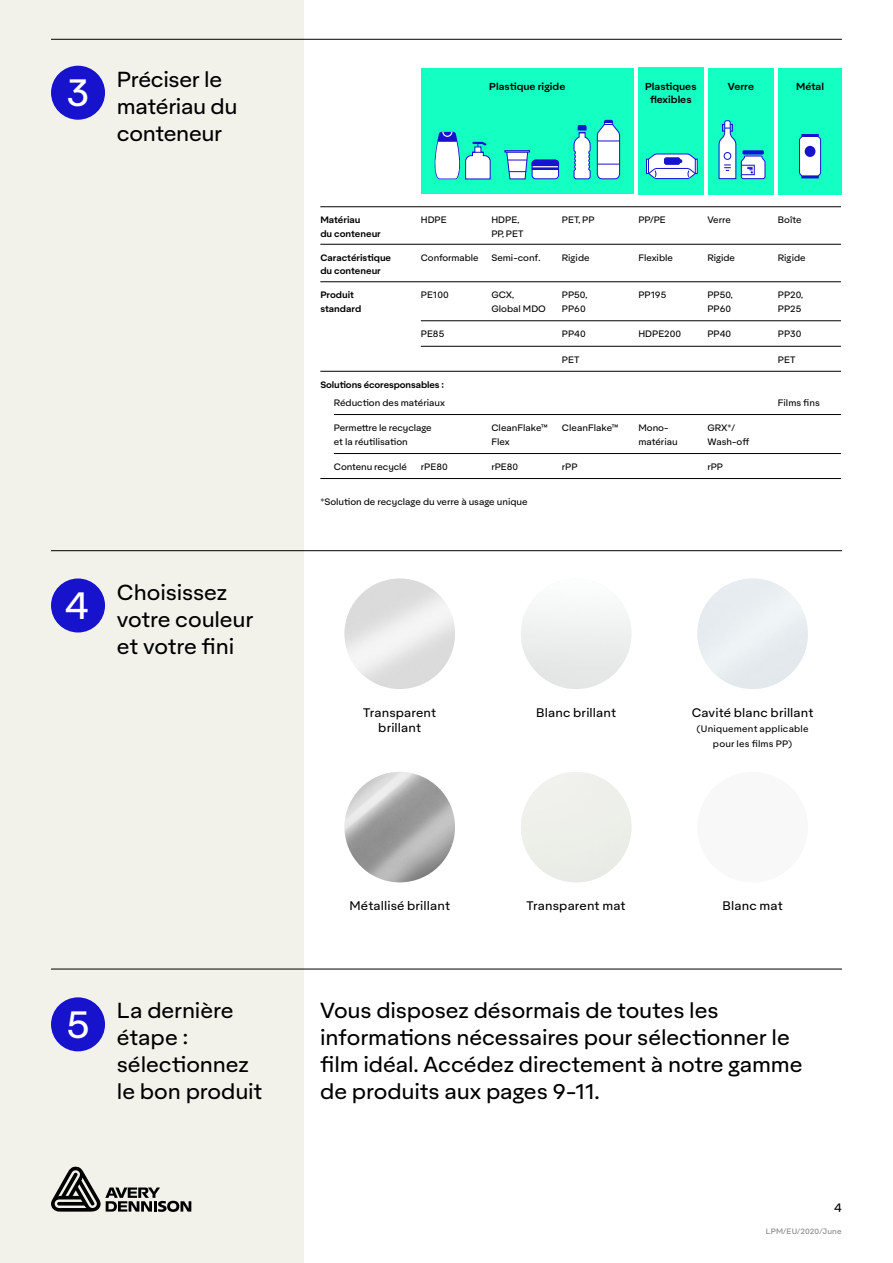
<style>
.page{position:relative;width:893px;height:1263px;background:#fff}
.page>*{position:absolute;margin:0;border:0;box-sizing:border-box;transform-origin:0 0}
.t1{font:37.5px "Aktifo A";color:#fff}
.t2{font:21px/27px "Aktifo A";letter-spacing:-.005em;color:#000}
.t3{font:12px/15px "Aktifo A";letter-spacing:.01em;color:#000;text-align:center}
.t4{font:600 9.75px "Aktifo A";color:#000}
.t5{font:9px "Aktifo A";color:#000}
.t6{font:600 9px "Aktifo A";letter-spacing:-.005em;color:#000}
.t7{font:9px/15px "Aktifo A";letter-spacing:.025em;color:#000;text-align:center}
.t8{font:7.5px "Aktifo A";letter-spacing:.02em;color:#808285}
</style>
<div class="page">
<div style="left:0;top:0;width:303px;height:1263px;background:#f2f2eb"></div>
<svg style="left:51px;top:1166px;width:140px;height:46px"></svg>
<hr style="left:51px;top:39px;width:791px;height:1px;background:#000">
<hr style="left:320px;top:206px;width:521px;height:1px;background:#000">
<hr style="left:320px;top:244px;width:521px;height:1px;background:#000">
<hr style="left:320px;top:281px;width:521px;height:1px;background:#000">
<hr style="left:421px;top:320px;width:420px;height:1px;background:#000">
<hr style="left:421px;top:346px;width:420px;height:1px;background:#000">
<hr style="left:320px;top:371px;width:521px;height:1px;background:#000">
<hr style="left:334px;top:414px;width:507px;height:1px;background:#000">
<hr style="left:334px;top:453px;width:507px;height:1px;background:#000">
<hr style="left:320px;top:478px;width:521px;height:1px;background:#000">
<hr style="left:51px;top:550px;width:791px;height:1px;background:#000">
<hr style="left:51px;top:969px;width:791px;height:1px;background:#000">
<img style="left:344px;top:578px;width:111px;height:111px;border-radius:55px">
<div style="left:697px;top:772px;width:111px;height:110px;background:#f8f8f8;border-radius:50%"></div>
<img style="left:344px;top:772px;width:111px;height:110px;border-radius:55px">
<div style="left:421px;top:95px;width:213px;height:99px;background:#14ffc2"></div>
<div style="left:638px;top:95px;width:66px;height:99px;background:#14ffc2"></div>
<div style="left:778px;top:95px;width:64px;height:99px;background:#14ffc2"></div>
<svg style="left:646px;top:153px;width:51px;height:27px"></svg>
<div style="left:708px;top:95px;width:66px;height:99px;background:#14ffc2"></div>
<svg style="left:718px;top:120px;width:48px;height:59px"></svg>
<svg style="left:573px;top:119px;width:47px;height:61px"></svg>
<svg style="left:434px;top:131px;width:57px;height:49px"></svg>
<div style="left:505px;top:150px;width:25px;height:2px;border:1px solid #1712cc"></div>
<svg style="left:505px;top:151px;width:55px;height:29px"></svg>
<hr style="left:801px;top:134px;width:18px;height:3px;background:#1712cc">
<svg style="left:799px;top:135px;width:22px;height:43px"></svg>
<div style="left:421px;top:68px;width:213px;height:29px;background:#14ffc2"></div>
<div style="left:708px;top:68px;width:66px;height:29px;background:#14ffc2"></div>
<div style="left:778px;top:68px;width:64px;height:29px;background:#14ffc2"></div>
<div style="left:638px;top:68px;width:66px;height:47px;background:#14ffc2"></div>
<div style="left:51px;top:66px;width:54px;height:54px;background:#1712cc;border-radius:50%"></div>
<div style="left:51px;top:578px;width:54px;height:54px;background:#1712cc;border-radius:50%"></div>
<div style="left:51px;top:997px;width:54px;height:54px;background:#1712cc;border-radius:50%"></div>
<h1 class="t1" style="left:66px;top:69px;width:25px">3</h1>
<h2 class="t2" style="left:117px;top:65px;width:122px">Préciser le matériau du conteneur</h2>
<h1 class="t1" style="left:65px;top:582px;width:26px">4</h1>
<h2 class="t2" style="left:117px;top:578px;width:138px">Choisissez votre couleur et votre fini</h2>
<p class="t4" style="left:489px;top:80px;width:78px">Plastique rigide</p>
<p class="t4" style="left:645px;top:80px;width:53px">Plastiques</p>
<p class="t4" style="left:728px;top:80px;width:28px">Verre</p>
<p class="t4" style="left:796px;top:80px;width:29px">Métal</p>
<p class="t4" style="left:650px;top:93px;width:43px">flexibles</p>
<p class="t6" style="left:320px;top:214px;width:42px">Matériau</p>
<p class="t5" style="left:421px;top:214px;width:27px">HDPE</p>
<p class="t5" style="left:491px;top:214px;width:30px">HDPE,</p>
<p class="t5" style="left:562px;top:214px;width:34px">PET, PP</p>
<p class="t5" style="left:638px;top:214px;width:29px">PP/PE</p>
<p class="t5" style="left:707px;top:214px;width:25px">Verre</p>
<p class="t5" style="left:778px;top:214px;width:25px">Boîte</p>
<p class="t6" style="left:320px;top:228px;width:62px">du conteneur</p>
<p class="t5" style="left:491px;top:228px;width:34px">PP, PET</p>
<p class="t6" style="left:320px;top:252px;width:72px">Caractéristique</p>
<p class="t5" style="left:421px;top:252px;width:59px">Conformable</p>
<p class="t5" style="left:491px;top:252px;width:51px">Semi-conf.</p>
<p class="t5" style="left:562px;top:252px;width:29px">Rigide</p>
<p class="t5" style="left:638px;top:252px;width:36px">Flexible</p>
<p class="t5" style="left:707px;top:252px;width:29px">Rigide</p>
<p class="t5" style="left:778px;top:252px;width:29px">Rigide</p>
<p class="t6" style="left:320px;top:265px;width:62px">du conteneur</p>
<p class="t6" style="left:320px;top:289px;width:35px">Produit</p>
<p class="t5" style="left:421px;top:289px;width:30px">PE100</p>
<p class="t5" style="left:491px;top:289px;width:24px">GCX,</p>
<p class="t5" style="left:562px;top:289px;width:27px">PP50,</p>
<p class="t5" style="left:638px;top:289px;width:29px">PP195</p>
<p class="t5" style="left:707px;top:289px;width:27px">PP50,</p>
<p class="t5" style="left:778px;top:289px;width:27px">PP20,</p>
<p class="t6" style="left:320px;top:303px;width:42px">standard</p>
<p class="t5" style="left:491px;top:303px;width:56px">Global MDO</p>
<p class="t5" style="left:562px;top:303px;width:25px">PP60</p>
<p class="t5" style="left:707px;top:303px;width:25px">PP60</p>
<p class="t5" style="left:778px;top:303px;width:25px">PP25</p>
<p class="t5" style="left:421px;top:328px;width:25px">PE85</p>
<p class="t5" style="left:562px;top:328px;width:25px">PP40</p>
<p class="t5" style="left:638px;top:328px;width:44px">HDPE200</p>
<p class="t5" style="left:707px;top:328px;width:25px">PP40</p>
<p class="t5" style="left:778px;top:328px;width:25px">PP30</p>
<p class="t5" style="left:562px;top:354px;width:19px">PET</p>
<p class="t5" style="left:778px;top:354px;width:19px">PET</p>
<p class="t6" style="left:320px;top:379px;width:125px">Solutions écoresponsables :</p>
<p class="t5" style="left:334px;top:397px;width:113px">Réduction des matériaux</p>
<p class="t5" style="left:778px;top:397px;width:43px">Films fins</p>
<p class="t5" style="left:334px;top:422px;width:99px">Permettre le recyclage</p>
<p class="t5" style="left:491px;top:422px;width:58px">CleanFlake™</p>
<p class="t5" style="left:562px;top:422px;width:58px">CleanFlake™</p>
<p class="t5" style="left:638px;top:422px;width:32px">Mono-</p>
<p class="t5" style="left:707px;top:422px;width:29px">GRX*/</p>
<p class="t5" style="left:334px;top:436px;width:76px">et la réutilisation</p>
<p class="t5" style="left:491px;top:436px;width:20px">Flex</p>
<p class="t5" style="left:638px;top:436px;width:41px">matériau</p>
<p class="t5" style="left:707px;top:436px;width:43px">Wash-off</p>
<p class="t5" style="left:334px;top:461px;width:75px">Contenu recyclé</p>
<p class="t5" style="left:421px;top:461px;width:28px">rPE80</p>
<p class="t5" style="left:491px;top:461px;width:28px">rPE80</p>
<p class="t5" style="left:562px;top:461px;width:17px">rPP</p>
<p class="t5" style="left:707px;top:461px;width:17px">rPP</p>
<p class="t5" style="left:320px;top:496px;width:209px">*Solution de recyclage du verre à usage unique</p>
<h3 class="t3" style="left:363px;top:705px;width:75px">Transparent brillant</h3>
<h3 class="t3" style="left:536px;top:705px;width:81px">Blanc brillant</h3>
<h3 class="t3" style="left:692px;top:705px;width:123px">Cavité blanc brillant</h3>
<p class="t7" style="left:697px;top:721px;width:114px">(Uniquement applicable pour les films PP)</p>
<h3 class="t3" style="left:349px;top:898px;width:102px">Métallisé brillant</h3>
<h3 class="t3" style="left:527px;top:898px;width:101px">Transparent mat</h3>
<h3 class="t3" style="left:722px;top:898px;width:62px">Blanc mat</h3>
<h1 class="t1" style="left:66px;top:1001px;width:25px">5</h1>
<h2 class="t2" style="left:117px;top:997px;width:147px">La dernière étape : sélectionnez le bon produit</h2>
<h2 class="t2" style="left:320px;top:997px;width:484px">Vous disposez désormais de toutes les informations nécessaires pour sélectionner le film idéal. Accédez directement à notre gamme de produits aux pages 9-11.</h2>
<h3 class="t3" style="left:834px;top:1200px;width:9px">4</h3>
<p class="t8" style="left:766px;top:1226px;width:77px">LPM/EU/2020/June</p>
</div>
